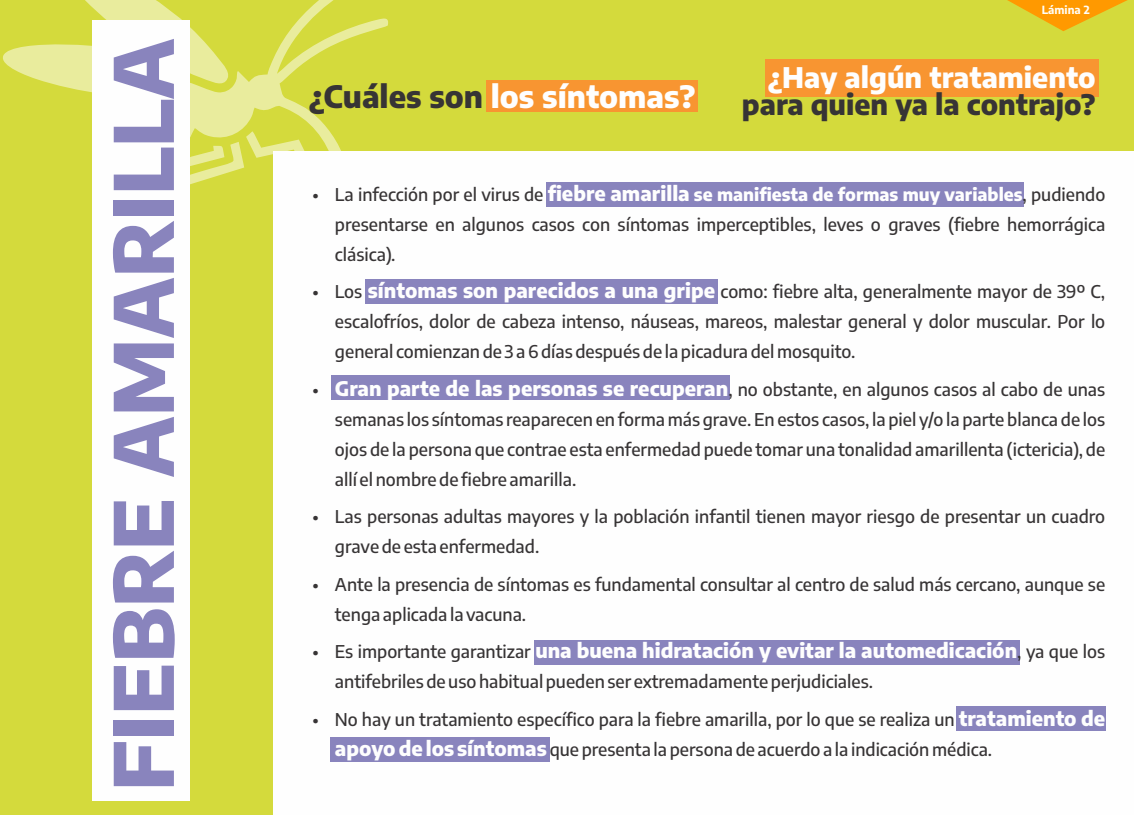
<style>
.page{position:relative;width:1134px;height:815px;background:#d4da3c}
.page>*{position:absolute;margin:0;border:0;box-sizing:border-box;transform-origin:0 0}
.t1{font:800 81.38px "Encode Sans";color:#8984bd}
.t2{font:800 30.75px "Encode Sans";color:#fefefe}
.t3{font:800 28.25px "Encode Sans";color:#373435}
.t4{font:800 28.25px "Encode Sans";color:#fefefe}
.t5{font:800 20px "Encode Sans";color:#fefefe}
.t6{font:500 17.5px/30px "Encode Sans";color:#373435;text-align:justify}
.t7{font:700 11.25px "Encode Sans";color:#fffef8}
.s1{color:#373435}
.s2{font-weight:800;font-size:20px;color:#fefefe}
.s3{font-weight:800;color:#fefefe}
.s4{font-weight:500;font-size:17.5px;color:#373435}
</style>
<div class="page">
<svg style="left:190px;top:0;width:198px;height:131px"></svg>
<svg style="left:3px;top:0;width:230px;height:101px"></svg>
<svg style="left:190px;top:131px;width:151px;height:54px"></svg>
<div style="left:765px;top:59px;width:334px;height:38px;background:#f89531"></div>
<div style="left:487px;top:81px;width:211px;height:31px;background:#f89531"></div>
<div style="left:273px;top:151px;width:861px;height:664px;background:#fefefe"></div>
<div style="left:92px;top:20px;width:98px;height:780px;background:#fefefe"></div>
<div style="left:546px;top:182px;width:478px;height:25px;background:#8984bd"></div>
<div style="left:366px;top:279px;width:352px;height:25px;background:#8984bd"></div>
<div style="left:331px;top:375px;width:398px;height:25px;background:#8984bd"></div>
<div style="left:534px;top:640px;width:485px;height:25px;background:#8984bd"></div>
<div style="left:330px;top:737px;width:219px;height:25px;background:#8984bd"></div>
<div style="left:956px;top:706px;width:149px;height:25px;background:#8984bd"></div>
<svg style="left:1007px;top:0;width:121px;height:31px"></svg>
<h1 class="t1" style="left:90px;top:791px;width:754px;rotate:-90deg">FIEBRE AMARILLA</h1>
<h2 class="t2" style="left:309px;top:76px;width:388px"><span class="s1">¿Cuáles son</span> los síntomas?</h2>
<p class="t7" style="left:1042px;top:3px;width:49px">Lámina 2</p>
<h3 class="t4" style="left:768px;top:59px;width:329px">¿Hay algún tratamiento</h3>
<h3 class="t3" style="left:742px;top:86px;width:355px">para quien ya la contrajo?</h3>
<p class="t6" style="left:335px;top:179px;width:772px;text-indent:-22px">• La infección por el virus de <span class="s2">fiebre amarilla</span> <span class="s3">se manifiesta de formas muy variables</span>, pudiendo presentarse en algunos casos con síntomas imperceptibles, leves o graves (fiebre hemorrágica clásica).</p>
<p class="t6" style="left:335px;top:276px;width:772px;text-indent:-22px">• Los <span class="s2">síntomas son parecidos a una gripe</span> como: fiebre alta, generalmente mayor de 39º C, escalofríos, dolor de cabeza intenso, náuseas, mareos, malestar general y dolor muscular. Por lo general comienzan de 3 a 6 días después de la picadura del mosquito.</p>
<p class="t6" style="left:335px;top:374px;width:772px;text-indent:-22px">• <span class="s2">Gran parte de las personas se recuperan</span>, no obstante, en algunos casos al cabo de unas semanas los síntomas reaparecen en forma más grave. En estos casos, la piel y/o la parte blanca de los ojos de la persona que contrae esta enfermedad puede tomar una tonalidad amarillenta (ictericia), de allí el nombre de fiebre amarilla.</p>
<p class="t6" style="left:335px;top:501px;width:772px;text-indent:-22px">• Las personas adultas mayores y la población infantil tienen mayor riesgo de presentar un cuadro grave de esta enfermedad.</p>
<p class="t6" style="left:335px;top:569px;width:772px;text-indent:-22px">• Ante la presencia de síntomas es fundamental consultar al centro de salud más cercano, aunque se tenga aplicada la vacuna.</p>
<p class="t5" style="left:312px;top:638px;width:794px"><span class="s4">• Es importante garantizar</span> una buena hidratación y evitar la automedicación<span class="s4">, ya que los</span></p>
<p class="t6" style="left:335px;top:666px;width:540px">antifebriles de uso habitual pueden ser extremadamente perjudiciales.</p>
<p class="t6" style="left:335px;top:704px;width:772px;text-indent:-22px">• No hay un tratamiento específico para la fiebre amarilla, por lo que se realiza un <span class="s2">tratamiento de apoyo de los síntomas</span> que presenta la persona de acuerdo a la indicación médica.</p>
</div>
